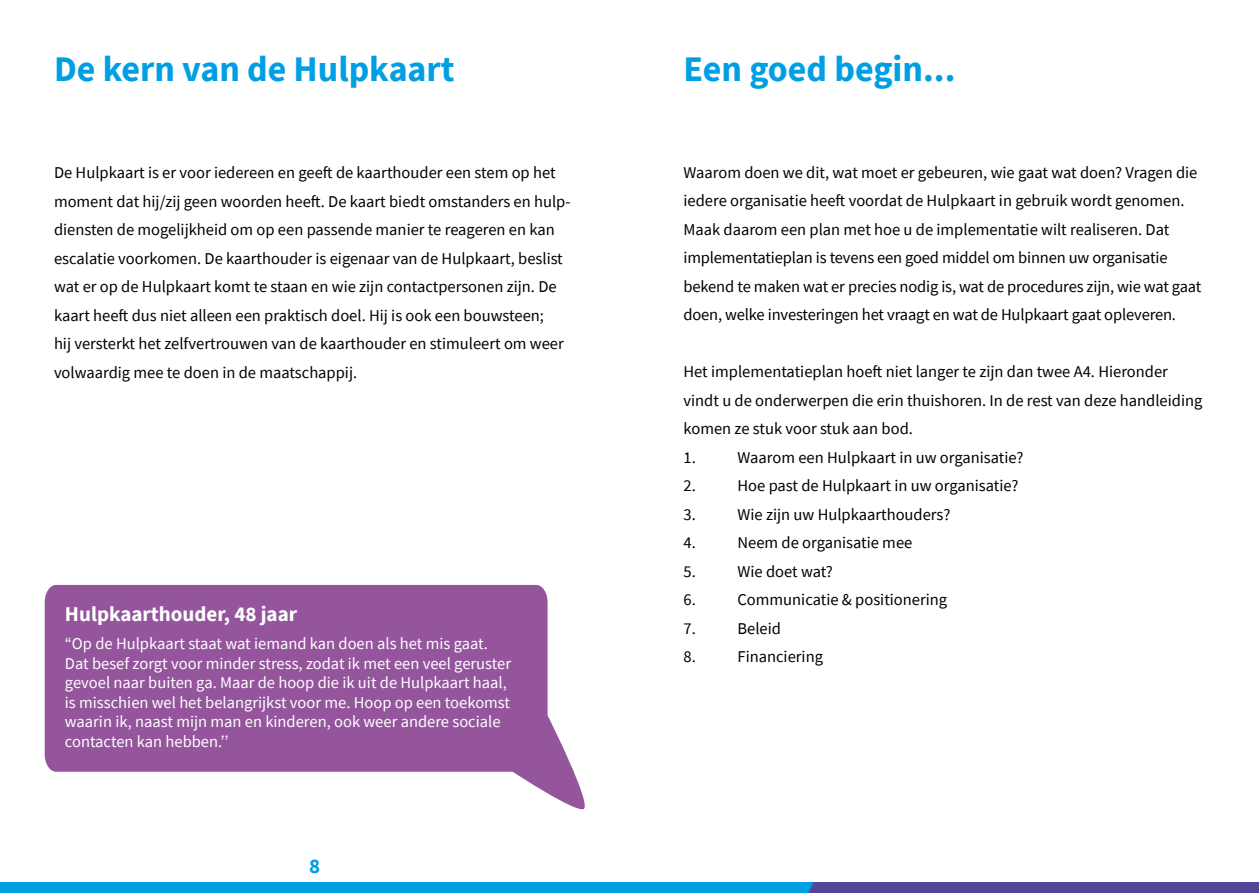
<style>
.page{position:relative;width:1259px;height:893px;background:#fff}
.page>*{position:absolute;margin:0;border:0;box-sizing:border-box;transform-origin:0 0}
.t1{font:700 36px "Source Sans Pro";color:#009fe3}
.t2{font:700 21px "Source Sans Pro";color:#fff}
.t3{font:700 21px "Source Sans Pro";color:#009fe3}
.t4{font:16.5px/28.5px "Source Sans Pro";color:#000}
.t5{font:16.5px/19.5px "Source Sans Pro";color:#fff}
</style>
<div class="page">
<svg style="left:45px;top:585px;width:540px;height:225px;fill:#94559c"></svg>
<img style="left:0;top:882px;width:1259px;height:11px">
<h1 class="t1" style="left:54px;top:45px;width:402px">De kern van de Hulpkaart</h1>
<h1 class="t1" style="left:683px;top:45px;width:273px">Een goed begin...</h1>
<p class="t4" style="left:54px;top:158px;width:518px">De Hulpkaart is er voor iedereen en geeft de kaarthouder een stem op het moment dat hij/zij geen woorden heeft. De kaart biedt omstanders en hulp&shy;diensten de mogelijkheid om op een passende manier te reageren en kan escalatie voorkomen. De kaarthouder is eigenaar van de Hulpkaart, beslist wat er op de Hulpkaart komt te staan en wie zijn contactpersonen zijn. De kaart heeft dus niet alleen een praktisch doel. Hij is ook een bouwsteen;<br>hij versterkt het zelfvertrouwen van de kaarthouder en stimuleert om weer volwaardig mee te doen in de maatschappij.</p>
<p class="t2" style="left:65px;top:600px;width:234px">Hulpkaarthouder, 48 jaar</p>
<p class="t5" style="left:65px;top:634px;width:448px">“Op de Hulpkaart staat wat iemand kan doen als het mis gaat.<br>Dat besef zorgt voor minder stress, zodat ik met een veel geruster gevoel naar buiten ga. Maar de hoop die ik uit de Hulpkaart haal, is misschien wel het belangrijkst voor me. Hoop op een toekomst waarin ik, naast mijn man en kinderen, ook weer andere sociale contacten kan hebben.’’</p>
<p class="t3" style="left:309px;top:852px;width:13px">8</p>
<p class="t4" style="left:683px;top:158px;width:519px">Waarom doen we dit, wat moet er gebeuren, wie gaat wat doen? Vragen die iedere organisatie heeft voordat de Hulpkaart in gebruik wordt genomen.<br>Maak daarom een plan met hoe u de implementatie wilt realiseren. Dat implementatieplan is tevens een goed middel om binnen uw organisatie bekend te maken wat er precies nodig is, wat de procedures zijn, wie wat gaat doen, welke investeringen het vraagt en wat de Hulpkaart gaat opleveren.</p>
<p class="t4" style="left:683px;top:357px;width:520px">Het implementatieplan hoeft niet langer te zijn dan twee A4. Hieronder vindt u de onderwerpen die erin thuishoren. In de rest van deze handleiding komen ze stuk voor stuk aan bod.<br>1.</p>
<p class="t4" style="left:737px;top:443px;width:288px">Waarom een Hulpkaart in uw organisatie?</p>
<p class="t4" style="left:683px;top:471px;width:14px">2.</p>
<p class="t4" style="left:737px;top:471px;width:283px">Hoe past de Hulpkaart in uw organisatie?</p>
<p class="t4" style="left:683px;top:500px;width:14px">3.</p>
<p class="t4" style="left:737px;top:500px;width:214px">Wie zijn uw Hulpkaarthouders?</p>
<p class="t4" style="left:683px;top:528px;width:14px">4.</p>
<p class="t4" style="left:737px;top:528px;width:176px">Neem de organisatie mee</p>
<p class="t4" style="left:683px;top:557px;width:14px">5.</p>
<p class="t4" style="left:737px;top:557px;width:97px">Wie doet wat?</p>
<p class="t4" style="left:683px;top:585px;width:14px">6.</p>
<p class="t4" style="left:737px;top:585px;width:211px">Communicatie &amp; positionering</p>
<p class="t4" style="left:683px;top:614px;width:14px">7.</p>
<p class="t4" style="left:737px;top:614px;width:45px">Beleid</p>
<p class="t4" style="left:683px;top:642px;width:14px">8.</p>
<p class="t4" style="left:737px;top:642px;width:87px">Financiering</p>
</div>
